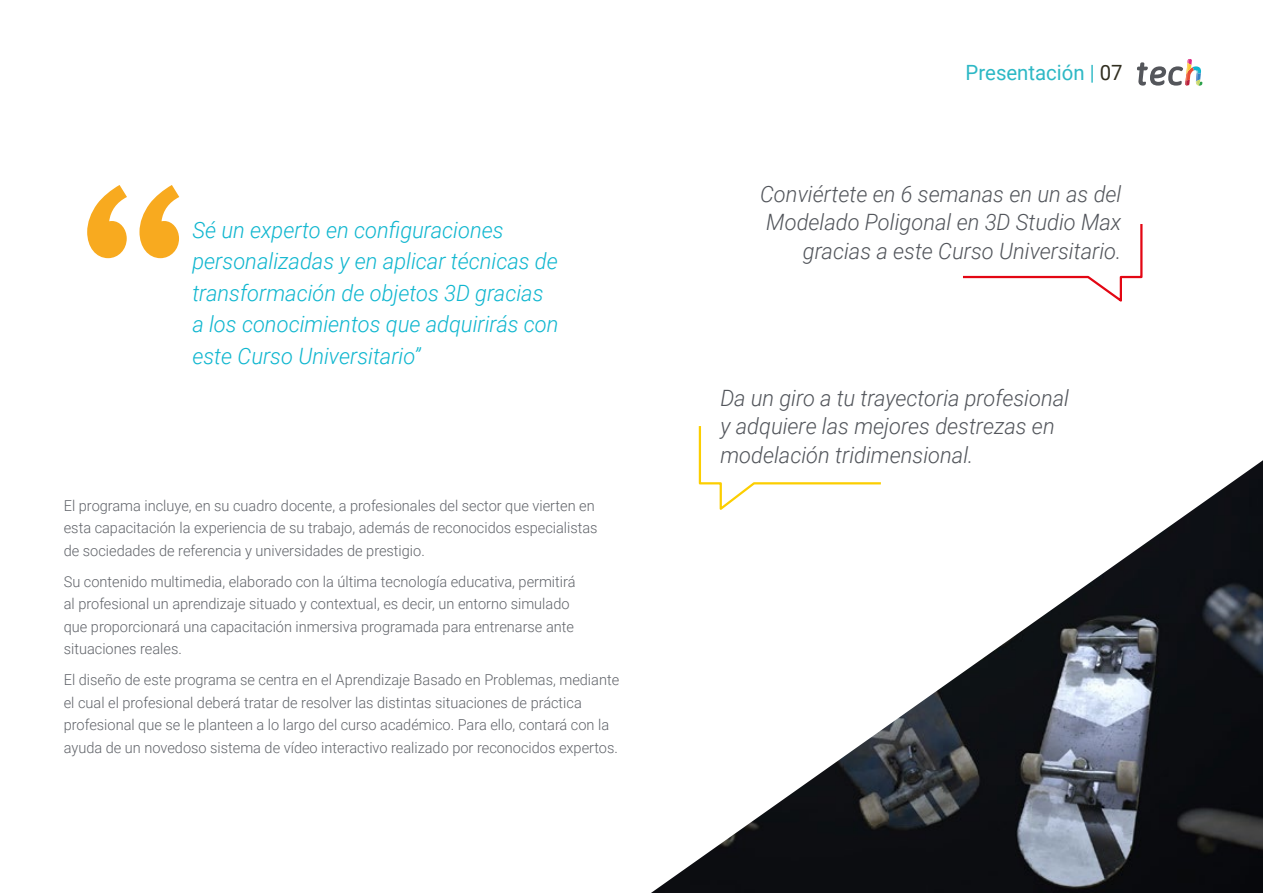
<style>
.page{position:relative;width:1263px;height:893px;background:#fff}
.page>*{position:absolute;margin:0;border:0;box-sizing:border-box;transform-origin:0 0}
.t1{font:italic 300 22.5px/28.5px "Roboto";color:#52555b}
.t2{font:italic 300 22.5px/31.5px "Roboto";color:#0fb6cf}
.t3{font:21px "Roboto";color:#2db8c5}
.t4{font:300 15px/22.5px "Roboto";color:#61646a}
.s1{color:#312e20}
</style>
<div class="page">
<svg style="left:87px;top:185px;width:92px;height:73px"></svg>
<svg style="left:698px;top:426px;width:3px;height:34px"></svg>
<svg style="left:963px;top:224px;width:180px;height:78px"></svg>
<svg style="left:1137px;top:59px;width:65px;height:27px"></svg>
<img style="left:651px;top:460px;width:612px;height:433px">
<h1 class="t2" style="left:192px;top:213px;width:368px">Sé un experto en configuraciones personalizadas y en aplicar técnicas de transformación de objetos 3D gracias a los conocimientos que adquirirás con este Curso Universitario”</h1>
<p class="t4" style="left:64px;top:493px;width:535px">El programa incluye, en su cuadro docente, a profesionales del sector que vierten en esta capacitación la experiencia de su trabajo, además de reconocidos especialistas de sociedades de referencia y universidades de prestigio.</p>
<p class="t4" style="left:64px;top:569px;width:513px">Su contenido multimedia, elaborado con la última tecnología educativa, permitirá al profesional un aprendizaje situado y contextual, es decir, un entorno simulado que proporcionará una capacitación inmersiva programada para entrenarse ante situaciones reales.</p>
<p class="t4" style="left:64px;top:668px;width:557px">El diseño de este programa se centra en el Aprendizaje Basado en Problemas, mediante el cual el profesional deberá tratar de resolver las distintas situaciones de práctica profesional que se le planteen a lo largo del curso académico. Para ello, contará con la ayuda de un novedoso sistema de vídeo interactivo realizado por reconocidos expertos.</p>
<h2 class="t3" style="left:966px;top:57px;width:159px">Presentación | <span class="s1">07</span></h2>
<h1 class="t1" style="left:760px;top:179px;width:363px;text-align:right">Conviértete en 6 semanas en un as del<br>Modelado Poligonal en 3D Studio Max gracias a este Curso Universitario.</h1>
<h1 class="t1" style="left:720px;top:382px;width:350px">Da un giro a tu trayectoria profesional y adquiere las mejores destrezas en modelación tridimensional.</h1>
</div>
